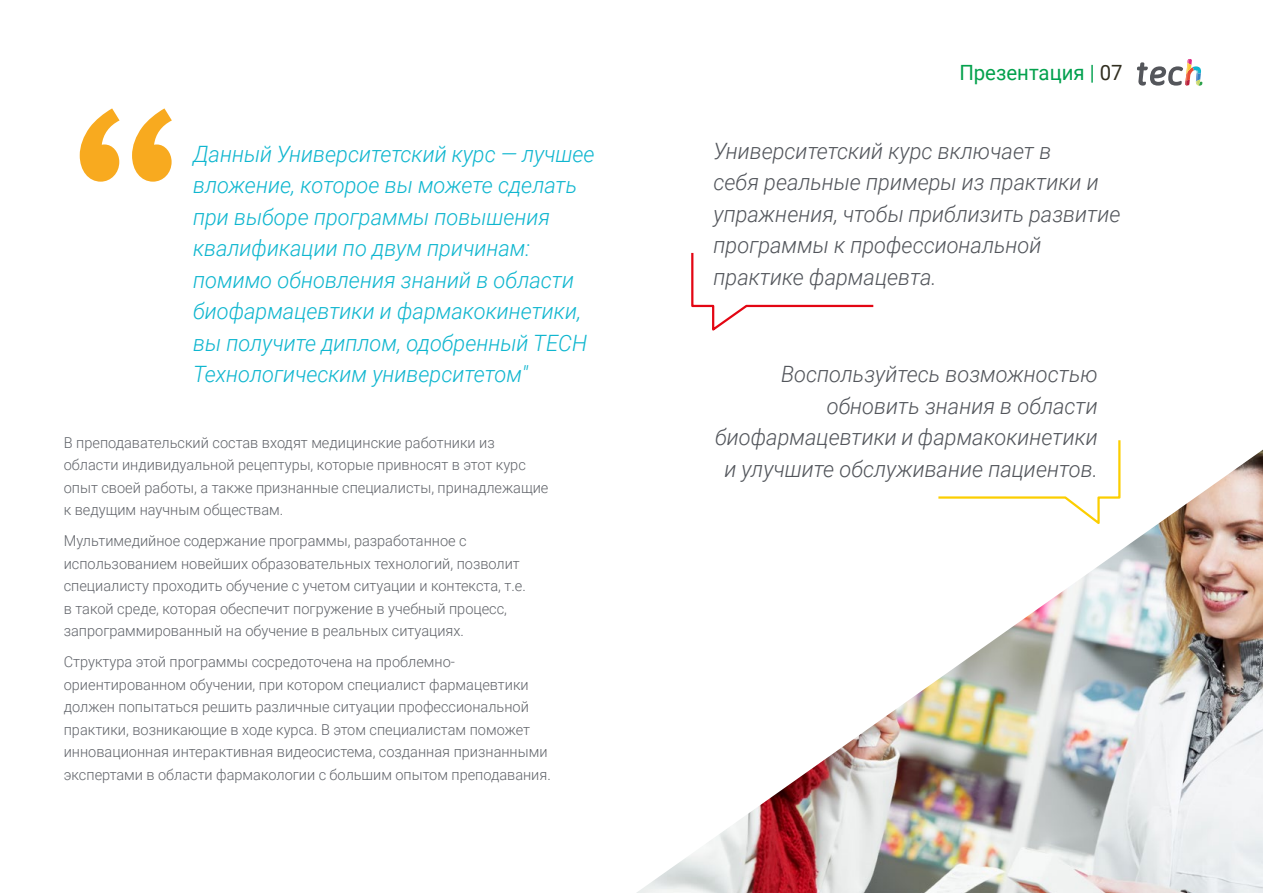
<style>
.page{position:relative;width:1263px;height:893px;background:#fff}
.page>*{position:absolute;margin:0;border:0;box-sizing:border-box;transform-origin:0 0}
.t1{font:italic 300 22.5px/31.5px "Roboto";color:#52555b;text-align:right}
.t2{font:italic 300 22.5px/31.5px "Roboto";color:#0fb6cf}
.t3{font:21px "Roboto";color:#04a14d}
.t4{font:300 15px/22.5px "Roboto";color:#61646a}
.s1{color:#00a04e}
.s2{color:#312e20}
</style>
<div class="page">
<svg style="left:80px;top:108px;width:92px;height:74px"></svg>
<svg style="left:691px;top:252px;width:183px;height:79px"></svg>
<img style="left:637px;top:450px;width:626px;height:443px">
<svg style="left:1137px;top:59px;width:65px;height:27px"></svg>
<p class="t2" style="left:193px;top:137px;width:403px">Данный Университетский курс — лучшее вложение, которое вы можете сделать при выборе программы повышения квалификации по двум причинам: помимо обновления знаний в области биофармацевтики и фармакокинетики, вы получите диплом, одобренный TECH Технологическим университетом"</p>
<p class="t4" style="left:64px;top:431px;width:486px">В преподавательский состав входят медицинские работники из области индивидуальной рецептуры, которые привносят в этот курс опыт своей работы, а также признанные специалисты, принадлежащие к ведущим научным обществам.</p>
<p class="t4" style="left:64px;top:529px;width:464px">Мультимедийное содержание программы, разработанное с использованием новейших образовательных технологий, позволит специалисту проходить обучение с учетом ситуации и контекста, т.е. в такой среде, которая обеспечит погружение в учебный процесс, запрограммированный на обучение в реальных ситуациях.</p>
<p class="t4" style="left:64px;top:650px;width:489px">Структура этой программы сосредоточена на проблемно&shy;ориентированном обучении, при котором специалист фармацевтики должен попытаться решить различные ситуации профессиональной практики, возникающие в ходе курса. В этом специалистам поможет инновационная интерактивная видеосистема, созданная признанными экспертами в области фармакологии с большим опытом преподавания.</p>
<h2 class="t3" style="left:959px;top:57px;width:165px">Презента<span class="s1">ция |</span> <span class="s2">07</span></h2>
<h1 class="t1" style="left:713px;top:134px;width:408px;text-align:left">Университетский курс включает в<br>себя реальные примеры из практики и упражнения, чтобы приблизить развитие программы к профессиональной практике фармацевта.</h1>
<h1 class="t1" style="left:715px;top:358px;width:384px">Воспользуйтесь возможностью обновить знания в области биофармацевтики и фармакокинетики и улучшите обслуживание пациентов.</h1>
</div>
